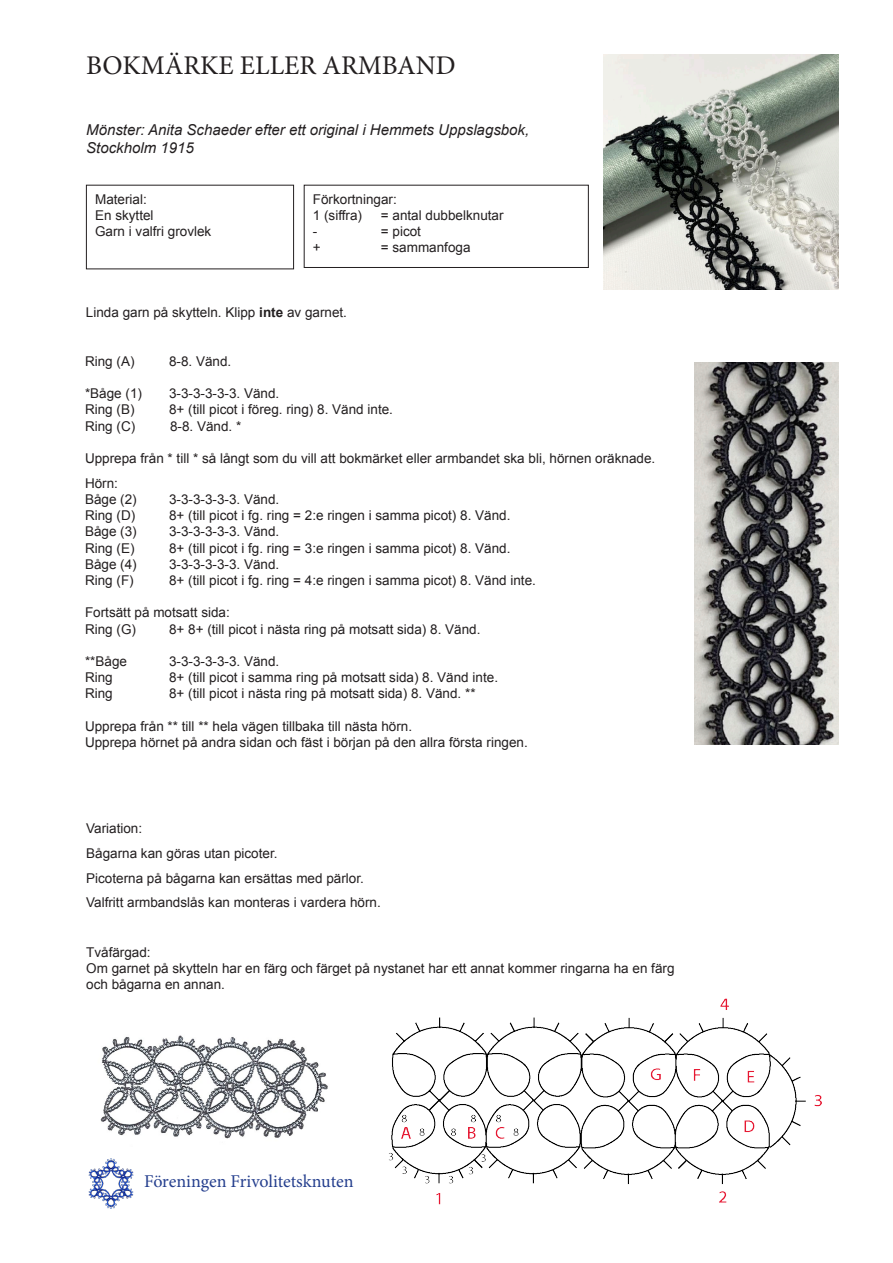
<style>
.page{position:relative;width:893px;height:1263px;background:#fff}
.page>*{position:absolute;margin:0;border:0;box-sizing:border-box;transform-origin:0 0}
.Rubrik_1{font:27px "Minion Pro";color:#231f20}
.t1{font:18px "Minion Pro";letter-spacing:-.005em;color:#253f8e}
.Viktigt{font:italic 15px/18px "Arial";color:#231f20}
.Mönster{font:13.5px "Arial";color:#231f20}
.Brödtext{font:13.5px/16.2px "Arial";color:#231f20}
.Förkortningar{font:13.5px "Arial";color:#231f20}
.Material{font:13.5px "Arial";color:#231f20}
.s1{font-weight:700}
</style>
<div class="page">
<img style="left:88px;top:1158px;width:46px;height:51px">
<div style="left:304px;top:185px;width:284px;height:83px;border:1px solid #231f20"></div>
<img style="left:694px;top:363px;width:145px;height:381px">
<img style="left:389px;top:998px;width:433px;height:207px">
<img style="left:100px;top:1035px;width:228px;height:104px">
<img style="left:604px;top:54px;width:235px;height:235px">
<p class="Rubrik_1" style="left:86px;top:47px;width:371px">BOKMÄRKE ELLER ARMBAND</p>
<p class="Viktigt" style="left:86px;top:121px;width:444px">Mönster: Anita Schaeder efter ett original i Hemmets Uppslagsbok,<br>Stockholm 1915</p>
<p class="Material" style="left:95px;top:190px;width:53px">Material:</p>
<p class="Material" style="left:95px;top:206px;width:60px">En skyttel</p>
<p class="Material" style="left:95px;top:222px;width:118px">Garn i valfri grovlek</p>
<p class="Förkortningar" style="left:313px;top:190px;width:86px">Förkortningar:</p>
<p class="Förkortningar" style="left:313px;top:206px;width:51px">1 (siffra)</p>
<p class="Förkortningar" style="left:381px;top:206px;width:124px">= antal dubbelknutar</p>
<p class="Förkortningar" style="left:313px;top:222px;width:6px">-</p>
<p class="Förkortningar" style="left:381px;top:222px;width:42px">= picot</p>
<p class="Förkortningar" style="left:313px;top:239px;width:9px">+</p>
<p class="Förkortningar" style="left:381px;top:239px;width:91px">= sammanfoga</p>
<p class="Brödtext" style="left:86px;top:305px;width:263px">Linda garn på skytteln. Klipp <span class="s1">inte</span> av garnet.</p>
<p class="Mönster" style="left:85px;top:352px;width:51px">Ring (A)</p>
<p class="Mönster" style="left:169px;top:352px;width:64px">8-8. Vänd.</p>
<p class="Mönster" style="left:85px;top:385px;width:59px">*Båge (1)</p>
<p class="Mönster" style="left:169px;top:385px;width:112px">3-3-3-3-3-3. Vänd.</p>
<p class="Mönster" style="left:85px;top:401px;width:51px">Ring (B)</p>
<p class="Mönster" style="left:169px;top:401px;width:225px">8+ (till picot i föreg. ring) 8. Vänd inte.</p>
<p class="Brödtext" style="left:85px;top:418px;width:52px">Ring (C)</p>
<p class="Brödtext" style="left:170px;top:418px;width:73px">8-8. Vänd. *</p>
<p class="Brödtext" style="left:85px;top:450px;width:572px">Upprepa från * till * så långt som du vill att bokmärket eller armbandet ska bli, hörnen oräknade.</p>
<p class="Mönster" style="left:85px;top:474px;width:35px">Hörn:</p>
<p class="Mönster" style="left:85px;top:490px;width:53px">Båge (2)</p>
<p class="Mönster" style="left:169px;top:490px;width:112px">3-3-3-3-3-3. Vänd.</p>
<p class="Mönster" style="left:85px;top:506px;width:52px">Ring (D)</p>
<p class="Mönster" style="left:169px;top:506px;width:343px">8+ (till picot i fg. ring = 2:e ringen i samma picot) 8. Vänd.</p>
<p class="Mönster" style="left:85px;top:523px;width:53px">Båge (3)</p>
<p class="Mönster" style="left:169px;top:523px;width:112px">3-3-3-3-3-3. Vänd.</p>
<p class="Mönster" style="left:85px;top:539px;width:51px">Ring (E)</p>
<p class="Mönster" style="left:169px;top:539px;width:343px">8+ (till picot i fg. ring = 3:e ringen i samma picot) 8. Vänd.</p>
<p class="Mönster" style="left:85px;top:555px;width:53px">Båge (4)</p>
<p class="Mönster" style="left:169px;top:555px;width:112px">3-3-3-3-3-3. Vänd.</p>
<p class="Mönster" style="left:85px;top:571px;width:50px">Ring (F)</p>
<p class="Mönster" style="left:169px;top:571px;width:368px">8+ (till picot i fg. ring = 4:e ringen i samma picot) 8. Vänd inte.</p>
<p class="Mönster" style="left:85px;top:604px;width:146px">Fortsätt på motsatt sida:</p>
<p class="Mönster" style="left:85px;top:620px;width:53px">Ring (G)</p>
<p class="Mönster" style="left:169px;top:620px;width:313px">8+ 8+ (till picot i nästa ring på motsatt sida) 8. Vänd.</p>
<p class="Mönster" style="left:85px;top:652px;width:44px">**Båge</p>
<p class="Mönster" style="left:169px;top:652px;width:112px">3-3-3-3-3-3. Vänd.</p>
<p class="Mönster" style="left:85px;top:668px;width:29px">Ring</p>
<p class="Mönster" style="left:169px;top:668px;width:331px">8+ (till picot i samma ring på motsatt sida) 8. Vänd inte.</p>
<p class="Mönster" style="left:85px;top:685px;width:29px">Ring</p>
<p class="Mönster" style="left:169px;top:685px;width:308px">8+ (till picot i nästa ring på motsatt sida) 8. Vänd. **</p>
<p class="Brödtext" style="left:85px;top:718px;width:444px">Upprepa från ** till ** hela vägen tillbaka till nästa hörn.<br>Upprepa hörnet på andra sidan och fäst i början på den allra första ringen.</p>
<p class="Brödtext" style="left:86px;top:820px;width:58px">Variation:</p>
<p class="Brödtext" style="left:86px;top:845px;width:193px">Bågarna kan göras utan picoter.</p>
<p class="Brödtext" style="left:86px;top:870px;width:279px">Picoterna på bågarna kan ersättas med pärlor.</p>
<p class="Brödtext" style="left:86px;top:894px;width:296px">Valfritt armbandslås kan monteras i vardera hörn.</p>
<p class="Brödtext" style="left:86px;top:944px;width:590px">Tvåfärgad:<br>Om garnet på skytteln har en färg och färget på nystanet har ett annat kommer ringarna ha en färg och bågarna en annan.</p>
<h2 class="t1" style="left:144px;top:1169px;width:211px">Föreningen Frivolitetsknuten</h2>
</div>
